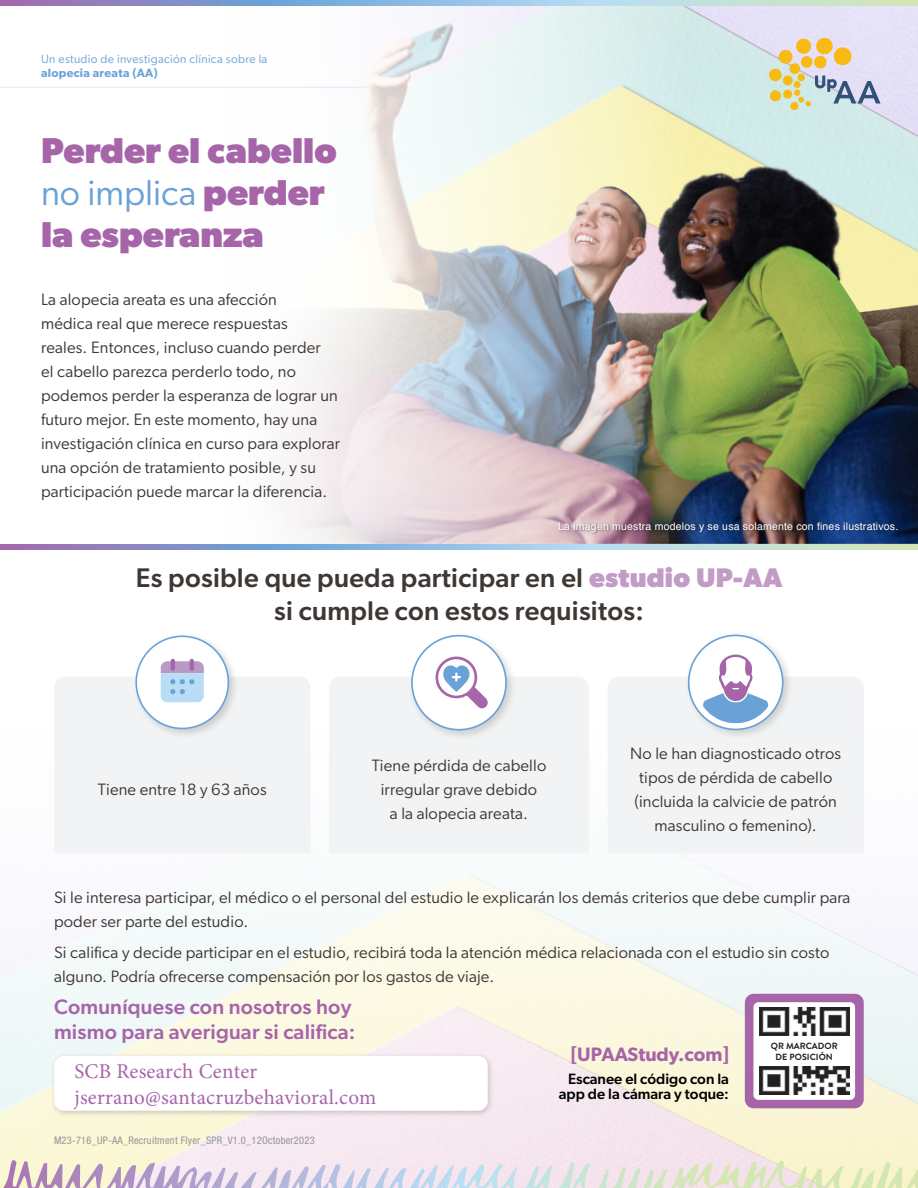
<style>
.page{position:relative;width:918px;height:1188px;background:#fff}
.page>*{position:absolute;margin:0;border:0;box-sizing:border-box;transform-origin:0 0}
.t1{font:700 36px/42px "Gibson";color:#a665a9}
.heading{font:500 27px/32.4px "Gibson";letter-spacing:.01em;color:#3e3734;text-align:center}
.contact{font:500 21px/25.2px "Gibson";letter-spacing:.01em;color:#a665a9}
.t2{font:21px/25.2px "Minion Pro";letter-spacing:.01em;color:#a665a9}
.webpage{font:600 19.5px "Gibson";color:#a665a9}
.base{font:16.5px/24px "Gibson";letter-spacing:.01em;color:#3e3734}
.center{font:16.5px/24px "Gibson";letter-spacing:.01em;color:#3e3734;text-align:center}
.scan{font:500 15px/15px "Gibson";color:#000;text-align:right}
.study{font:12px/14.4px "Gibson";letter-spacing:.025em;color:#6aa2d7}
.image{font:10.5px "Helvetica";letter-spacing:.02em;color:#fff}
.t3{font:condensed 10.5px "Helvetica Neue LT Std";letter-spacing:.02em;color:#939598}
.placeholder{font:700 9px/10.8px "Brandon Grotesque";color:#231f20;text-align:center}
.s1{font-weight:600}
.s2{font-weight:400;color:#6aa2d7}
.s3{font-weight:700;color:#c39bc7}
</style>
<div class="page">
<img style="left:283px;top:6px;width:635px;height:538px">
<div style="left:54px;top:677px;width:256px;height:176px;background:#f2f3f4"></div>
<div style="left:329px;top:677px;width:260px;height:176px;background:#f2f3f4"></div>
<div style="left:608px;top:677px;width:256px;height:176px;background:#f2f3f4"></div>
<svg style="left:0;top:544px;width:918px;height:6px;background:#a1bad4"></svg>
<svg style="left:0;top:0;width:918px;height:6px;background:#a1bad4"></svg>
<hr style="left:0;top:87px;width:374px;height:1px;background:#9dc7ea">
<svg style="left:769px;top:37px;width:112px;height:73px;background:#d6d0bb"></svg>
<div style="left:745px;top:994px;width:119px;height:114px;background:#a665a9;border-radius:9px"></div>
<div style="left:753px;top:1002px;width:102px;height:98px;background:#fff;border-radius:5px"></div>
<img style="left:759px;top:1008px;width:90px;height:87px">
<div style="left:758px;top:1037px;width:92px;height:29px;background:#fff"></div>
<div style="left:408px;top:631px;width:109px;height:110px;background:#231f20;opacity:.18"></div>
<div style="left:412px;top:636px;width:94px;height:94px;background:#fff;border-radius:50%"></div>
<div style="left:411px;top:635px;width:96px;height:96px;border:2px solid #6aa2d7;border-radius:50%"></div>
<div style="left:436px;top:657px;width:41px;height:41px;border:3px solid #a665a9;border-radius:50%"></div>
<svg style="left:438px;top:660px;width:50px;height:49px"></svg>
<div style="left:684px;top:631px;width:110px;height:110px;background:#231f20;opacity:.18"></div>
<div style="left:689px;top:635px;width:94px;height:94px;background:#fff;border-radius:50%"></div>
<div style="left:688px;top:635px;width:96px;height:95px;border:2px solid #6aa2d7;border-radius:50%"></div>
<svg style="left:699px;top:655px;width:73px;height:68px"></svg>
<div style="left:132px;top:632px;width:107px;height:107px;background:#231f20;opacity:.18"></div>
<div style="left:136px;top:636px;width:92px;height:92px;background:#fff;border-radius:50%"></div>
<div style="left:135px;top:636px;width:94px;height:93px;border:2px solid #6aa2d7;border-radius:50%"></div>
<svg style="left:161px;top:661px;width:43px;height:41px;background:#b4c5e4"></svg>
<svg style="left:3px;top:1160px;width:888px;height:28px;background:#e4ddde"></svg>
<div style="left:559px;top:522px;width:341px;height:13px;background:#231f20;opacity:.54"></div>
<div style="left:50px;top:1052px;width:445px;height:66px;background:#231f20;opacity:.21"></div>
<div style="left:54px;top:1056px;width:434px;height:55px;background:#fff;border-radius:10px"></div>
<p class="study" style="left:41px;top:51px;width:228px">Un estudio de investigación clínica sobre la <span class="s1">alopecia areata (AA)</span></p>
<p class="t1" style="left:41px;top:129px;width:297px">Perder el cabello <span class="s2">no implica</span> perder la esperanza</p>
<p class="base" style="left:41px;top:287px;width:300px">La alopecia areata es una afección<br>médica real que merece respuestas<br>reales. Entonces, incluso cuando perder<br>el cabello parezca perderlo todo, no podemos perder la esperanza de lograr un futuro mejor. En este momento, hay una investigación clínica en curso para explorar una opción de tratamiento posible, y su participación puede marcar la diferencia.</p>
<p class="image" style="left:558px;top:518px;width:342px">La imagen muestra modelos y se usa solamente con fines ilustrativos.</p>
<p class="heading" style="left:136px;top:561px;width:648px">Es posible que pueda participar en el <span class="s3">estudio UP-AA </span>si cumple con estos requisitos:</p>
<p class="center" style="left:98px;top:777px;width:170px">Tiene entre 18 y 63 años</p>
<p class="center" style="left:372px;top:753px;width:176px">Tiene pérdida de cabello irregular grave debido<br>a la alopecia areata.</p>
<p class="center" style="left:630px;top:741px;width:212px">No le han diagnosticado otros tipos de pérdida de cabello (incluida la calvicie de patrón masculino o femenino).</p>
<p class="base" style="left:54px;top:885px;width:798px">Si le interesa participar, el médico o el personal del estudio le explicarán los demás criterios que debe cumplir para poder ser parte del estudio.</p>
<p class="base" style="left:54px;top:940px;width:777px">Si califica y decide participar en el estudio, recibirá toda la atención médica relacionada con el estudio sin costo alguno. Podría ofrecerse compensación por los gastos de viaje.</p>
<p class="contact" style="left:54px;top:993px;width:303px">Comuníquese con nosotros hoy mismo para averiguar si califica:</p>
<p class="placeholder" style="left:771px;top:1041px;width:68px">QR MARCADOR<br>DE POSICIÓN</p>
<p class="webpage" style="left:571px;top:1043px;width:160px">[UPAAStudy.com]</p>
<p class="scan" style="left:559px;top:1071px;width:172px">Escanee el código con la app de la cámara y toque:</p>
<p class="t2" style="left:74px;top:1059px;width:303px">SCB Research Center jserrano@santacruzbehavioral.com</p>
<p class="t3" style="left:54px;top:1134px;width:262px">M23-716_UP-AA_Recruitment Flyer_SPR_V1.0_12October2023</p>
</div>
